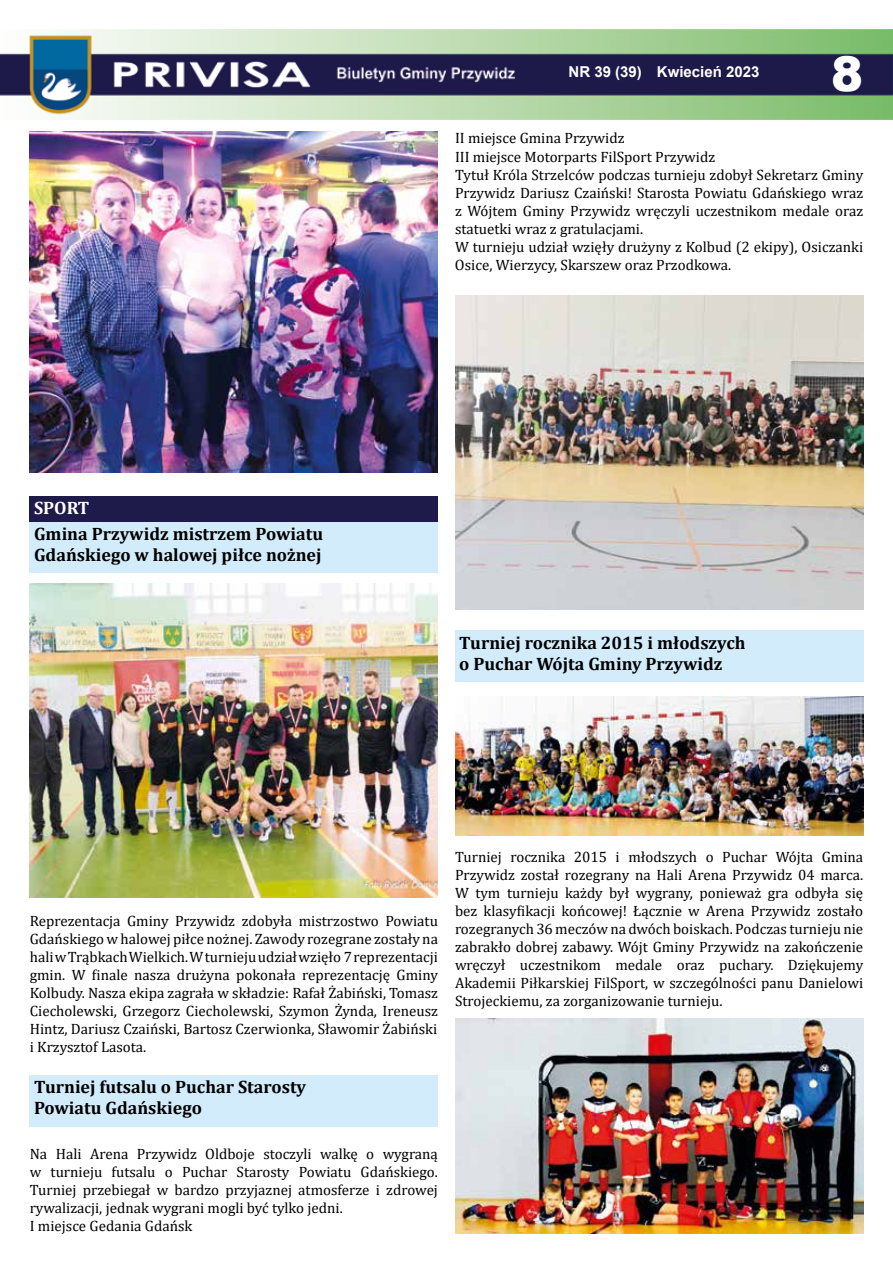
<style>
.page{position:relative;width:893px;height:1263px;background:#fff}
.page>*{position:absolute;margin:0;border:0;box-sizing:border-box;transform-origin:0 0}
.t1{font:900 48px "Arial";color:#fff}
.t2{font:700 18px/21px "Cambria";color:#000}
.t3{font:700 18px "Cambria";letter-spacing:-.005em;color:#fff}
.t4{font:15px/18px "Cambria";color:#000;text-align:justify}
.t5{font:700 15px "Arial";color:#fff}
</style>
<div class="page">
<img style="left:0;top:30px;width:893px;height:89px">
<div style="left:455px;top:630px;width:408px;height:51px;background:#d2ecfb"></div>
<img style="left:455px;top:696px;width:408px;height:139px">
<img style="left:455px;top:1018px;width:408px;height:216px">
<div style="left:30px;top:1075px;width:408px;height:51px;background:#d2ecfb"></div>
<img style="left:455px;top:296px;width:408px;height:313px">
<div style="left:30px;top:521px;width:408px;height:51px;background:#d2ecfb"></div>
<div style="left:30px;top:496px;width:408px;height:25px;background:#1e1a49"></div>
<img style="left:30px;top:584px;width:408px;height:313px">
<img style="left:30px;top:132px;width:408px;height:340px">
<p class="t5" style="left:568px;top:61px;width:192px">NR 39 (39) Kwiecień 2023</p>
<h1 class="t1" style="left:831px;top:39px;width:34px">8</h1>
<p class="t4" style="left:455px;top:129px;width:410px;text-align:left">II miejsce Gmina Przywidz<br>III miejsce Motorparts FilSport Przywidz<br>Tytuł Króla Strzelców podczas turnieju zdobył Sekretarz Gminy Przywidz Dariusz Czaiński! Starosta Powiatu Gdańskiego wraz z Wójtem Gminy Przywidz wręczyli uczestnikom medale oraz statuetki wraz z gratulacjami.<br>W turnieju udział wzięły drużyny z Kolbud (2 ekipy), Osiczanki Osice, Wierzycy, Skarszew oraz Przodkowa.</p>
<p class="t3" style="left:34px;top:495px;width:57px">SPORT</p>
<p class="t2" style="left:34px;top:522px;width:291px">Gmina Przywidz mistrzem Powiatu<br>Gdańskiego w halowej piłce nożnej</p>
<p class="t2" style="left:459px;top:631px;width:288px">Turniej rocznika 2015 i młodszych o Puchar Wójta Gminy Przywidz</p>
<p class="t4" style="left:30px;top:911px;width:410px">Reprezentacja Gminy Przywidz zdobyła mistrzostwo Powiatu Gdańskiego w halowej piłce nożnej. Zawody rozegrane zostały na hali w Trąbkach Wielkich. W turnieju udział wzięło 7 reprezentacji gmin. W finale nasza drużyna pokonała reprezentację Gminy Kolbudy. Nasza ekipa zagrała w składzie: Rafał Żabiński, Tomasz Ciecholewski, Grzegorz Ciecholewski, Szymon Żynda, Ireneusz Hintz, Dariusz Czaiński, Bartosz Czerwionka, Sławomir Żabiński i Krzysztof Lasota.</p>
<p class="t2" style="left:34px;top:1076px;width:274px">Turniej futsalu o Puchar Starosty<br>Powiatu Gdańskiego</p>
<p class="t4" style="left:30px;top:1145px;width:410px;text-align:left">Na Hali Arena Przywidz Oldboje stoczyli walkę o wygraną w turnieju futsalu o Puchar Starosty Powiatu Gdańskiego.<br>Turniej przebiegał w bardzo przyjaznej atmosferze i zdrowej rywalizacji, jednak wygrani mogli być tylko jedni.<br>I miejsce Gedania Gdańsk</p>
<p class="t4" style="left:455px;top:848px;width:410px">Turniej rocznika 2015 i młodszych o Puchar Wójta Gmina Przywidz został rozegrany na Hali Arena Przywidz 04 marca.<br>W tym turnieju każdy był wygrany, ponieważ gra odbyła się bez klasyfikacji końcowej! Łącznie w Arena Przywidz zostało rozegranych 36 meczów na dwóch boiskach. Podczas turnieju nie zabrakło dobrej zabawy. Wójt Gminy Przywidz na zakończenie wręczył uczestnikom medale oraz puchary. Dziękujemy Akademii Piłkarskiej FilSport, w szczególności panu Danielowi Strojeckiemu, za zorganizowanie turnieju.</p>
</div>
